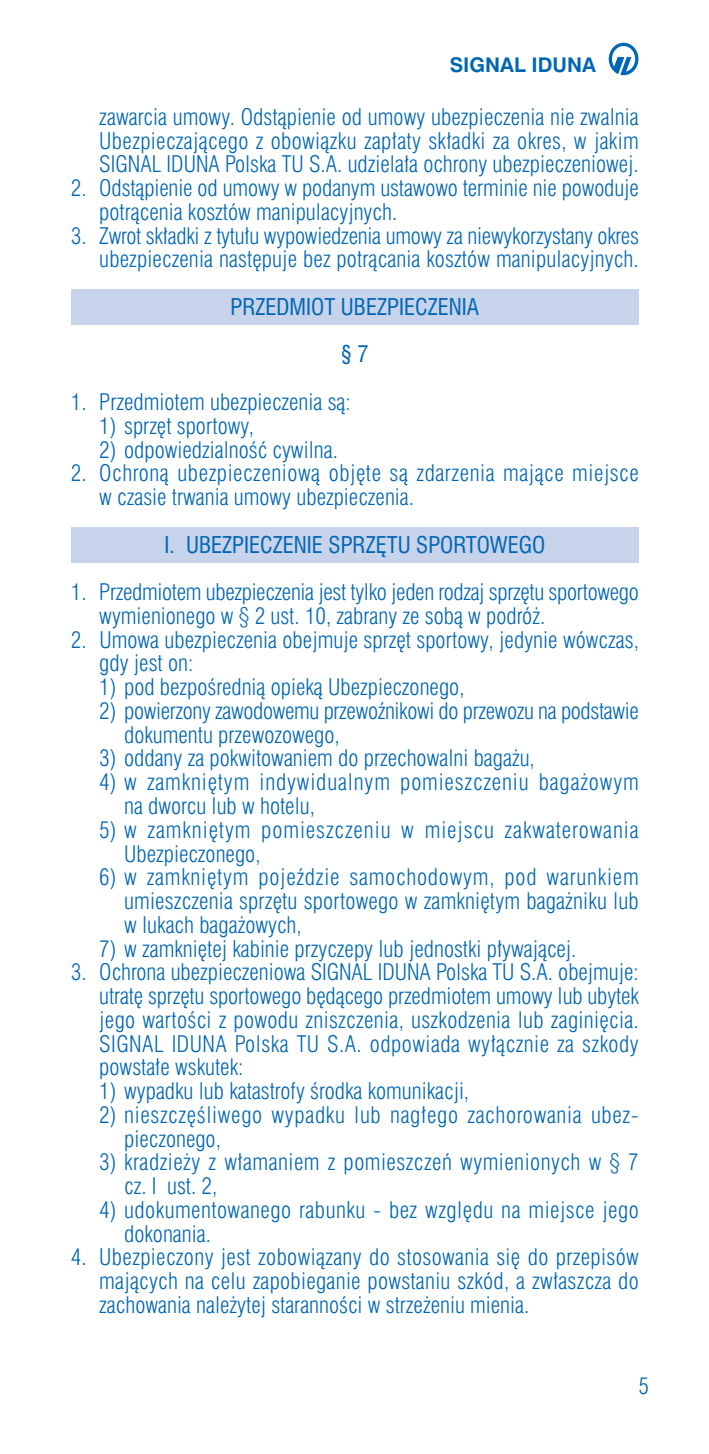
<style>
.page{position:relative;width:709px;height:1454px;background:#fff}
.page>*{position:absolute;margin:0;border:0;box-sizing:border-box;transform-origin:0 0}
.t1{font:300 condensed 22.5px/23.8px "Swiss 721 PL";color:#0066b3;text-align:justify}
.t2{font:300 condensed 22.5px/23.8px "Swiss 721 PL";letter-spacing:.02em;color:#0066b3}
.t3{font:300 condensed 22.5px/23.8px "Swiss 721 PL";letter-spacing:.025em;color:#0066b3}
.t4{font:300 condensed 22.5px/23.8px "Swiss 721 PL";letter-spacing:.035em;color:#0066b3}
.t5{font:300 condensed 22.5px/23.8px "Swiss 721 PL";letter-spacing:.04em;color:#0066b3}
.t6{font:300 condensed 22.5px/23.8px "Swiss 721 PL";letter-spacing:.03em;color:#0066b3}
.t7{font:condensed 22.5px/47.5px "Swiss 721 PL";color:#0066b3;text-align:center}
.t8{font:700 20.25px "Swiss 721 PL";color:#0066b3}
</style>
<div class="page">
<div style="left:71px;top:527px;width:567px;height:35px;background:#c7d2eb"></div>
<div style="left:71px;top:289px;width:567px;height:35px;background:#c7d2eb"></div>
<svg style="left:608px;top:43px;width:30px;height:32px"></svg>
<p class="t8" style="left:449px;top:58px;width:148px">SIGNAL IDUNA</p>
<p class="t1" style="left:99px;top:108px;width:541px">zawarcia umowy. Odstàpienie od umowy ubezpieczenia nie zwalnia Ubezpieczajàcego z obowiàzku zap∏aty sk∏adki za okres, w jakim SIGNAL IDUNA Polska TU S.A. udziela∏a ochrony ubezpieczeniowej.</p>
<p class="t1" style="left:99px;top:179px;width:540px;text-indent:-28px">2. Odstàpienie od umowy w podanym ustawowo terminie nie powoduje potràcenia kosztów manipulacyjnych.</p>
<p class="t1" style="left:71px;top:226px;width:569px;text-align:right">3. Zwrot sk∏adki z tytu∏u wypowiedzenia umowy za niewykorzystany okres ubezpieczenia nast´puje bez potràcania kosztów manipulacyjnych.</p>
<p class="t7" style="left:230px;top:286px;width:250px">PRZEDMIOT UBEZPIECZENIA § 7</p>
<p class="t1" style="left:71px;top:393px;width:281px">1. Przedmiotem ubezpieczenia sà:</p>
<p class="t1" style="left:99px;top:416px;width:156px">1) sprz´t sportowy,</p>
<p class="t1" style="left:99px;top:440px;width:240px">2) odpowiedzialnoÊç cywilna.</p>
<p class="t3" style="left:99px;top:464px;width:540px;text-indent:-28px">2. Ochronà ubezpieczeniowà obj´te sà zdarzenia majàce miejsce w czasie trwania umowy ubezpieczenia.</p>
<p class="t7" style="left:164px;top:523px;width:382px">I. UBEZPIECZENIE SPRZ¢TU SPORTOWEGO</p>
<p class="t1" style="left:99px;top:583px;width:541px;text-indent:-28px">1. Przedmiotem ubezpieczenia jest tylko jeden rodzaj sprz´tu sportowego wymienionego w § 2 ust. 10, zabrany ze sobà w podró˝.</p>
<p class="t1" style="left:99px;top:630px;width:541px;text-indent:-28px">2. Umowa ubezpieczenia obejmuje sprz´t sportowy, jedynie wówczas, gdy jest on:</p>
<p class="t1" style="left:99px;top:678px;width:366px">1) pod bezpoÊrednià opiekà Ubezpieczonego,</p>
<p class="t1" style="left:124px;top:701px;width:516px;text-indent:-25px">2) powierzony zawodowemu przewoênikowi do przewozu na podstawie dokumentu przewozowego,</p>
<p class="t1" style="left:99px;top:749px;width:437px">3) oddany za pokwitowaniem do przechowalni baga˝u,</p>
<p class="t4" style="left:124px;top:773px;width:516px;text-indent:-25px">4) w zamkni´tym indywidualnym pomieszczeniu baga˝owym na dworcu lub w hotelu,</p>
<p class="t5" style="left:124px;top:820px;width:516px;text-indent:-25px">5) w zamkni´tym pomieszczeniu w miejscu zakwaterowania<br>Ubezpieczonego,</p>
<p class="t1" style="left:124px;top:868px;width:516px;text-indent:-25px">6) w zamkni´tym pojeêdzie samochodowym, pod warunkiem umieszczenia sprz´tu sportowego w zamkni´tym baga˝niku lub w lukach baga˝owych,</p>
<p class="t1" style="left:99px;top:939px;width:478px">7) w zamkni´tej kabinie przyczepy lub jednostki p∏ywajàcej.</p>
<p class="t1" style="left:99px;top:963px;width:541px;text-indent:-28px">3. Ochrona ubezpieczeniowa SIGNAL IDUNA Polska TU S.A. obejmuje: utrat´ sprz´tu sportowego b´dàcego przedmiotem umowy lub ubytek jego wartoÊci z powodu zniszczenia, uszkodzenia lub zagini´cia.<br>SIGNAL IDUNA Polska TU S.A. odpowiada wy∏àcznie za szkody powsta∏e wskutek:</p>
<p class="t1" style="left:99px;top:1081px;width:371px">1) wypadku lub katastrofy Êrodka komunikacji,</p>
<p class="t6" style="left:124px;top:1105px;width:516px;text-indent:-25px">2) nieszcz´Êliwego wypadku lub nag∏ego zachorowania ubez&shy;pieczonego,</p>
<p class="t2" style="left:124px;top:1153px;width:516px;text-indent:-25px">3) kradzie˝y z w∏amaniem z pomieszczeƒ wymienionych w § 7 cz. I ust. 2,</p>
<p class="t2" style="left:124px;top:1200px;width:516px;text-indent:-25px">4) udokumentowanego rabunku - bez wzgl´du na miejsce jego dokonania.</p>
<p class="t1" style="left:99px;top:1248px;width:541px;text-indent:-28px">4. Ubezpieczony jest zobowiàzany do stosowania si´ do przepisów majàcych na celu zapobieganie powstaniu szkód, a zw∏aszcza do zachowania nale˝ytej starannoÊci w strze˝eniu mienia.</p>
<p class="t1" style="left:638px;top:1376px;width:12px">5</p>
</div>
